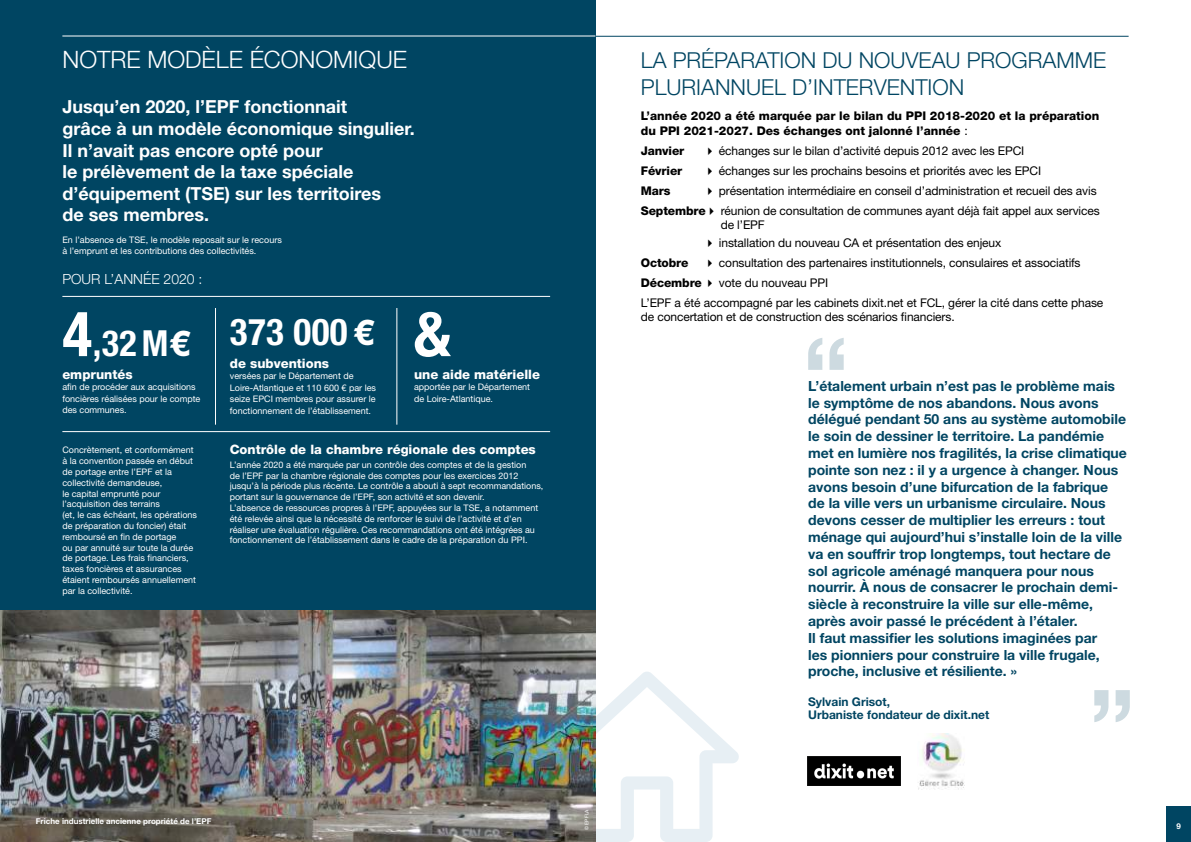
<style>
.page{position:relative;width:1191px;height:842px;background:#fff}
.page>*{position:absolute;margin:0;border:0;box-sizing:border-box;transform-origin:0 0}
.t1{font:700 condensed 62px "Helvetica Neue LT";color:#fff}
.t2{font:700 condensed 37px "Helvetica Neue LT";letter-spacing:.01em;color:#fff}
.t3{font:700 condensed 36px "Helvetica Neue LT";color:#fff}
.t4{font:300 24px "Helvetica Neue LT";color:#fff}
.t5{font:300 22px/26.4px "Helvetica Neue LT";color:#004562}
.t6{font:700 18px/21.6px "Helvetica Neue LT";color:#fff}
.t7{font:700 14px/16.8px "Helvetica Neue LT";color:#004562}
.t8{font:300 14px "Helvetica Neue LT";color:#fff}
.t9{font:800 13px "Helvetica Neue LT";color:#fff}
.t10{font:12px/20.1px "Helvetica Neue LT";letter-spacing:-.01em;color:#000;text-align:right}
.t11{font:800 12px/14.4px "Helvetica Neue LT";color:#000}
.t12{font:700 12px/13px "Helvetica Neue LT";color:#004562}
.t13{font:9px/10.8px "Helvetica Neue LT";color:#fff}
.t14{font:700 8px "Helvetica Neue LT";color:#fff}
.t15{font:5px "Helvetica Neue LT";color:#fff}
.s1{font-size:62px}
.s2{font-weight:800;font-stretch:normal}
.s3{font-weight:800;font-stretch:normal;font-size:36px}
.s4{font-weight:400}
.s5{font-weight:800}
</style>
<div class="page">
<div style="left:0;top:0;width:595px;height:842px;background:#004562"></div>
<hr style="left:62px;top:36px;width:533px;height:1px;background:#fff">
<hr style="left:215px;top:308px;width:1px;height:117px;background:#fff">
<hr style="left:397px;top:308px;width:1px;height:117px;background:#fff">
<hr style="left:62px;top:296px;width:488px;height:1px;background:#fff">
<hr style="left:595px;top:36px;width:533px;height:1px;background:#004562">
<div style="left:1166px;top:806px;width:25px;height:36px;background:#004562"></div>
<svg style="left:595px;top:671px;width:144px;height:171px"></svg>
<img style="left:0;top:611px;width:595px;height:231px">
<hr style="left:62px;top:431px;width:488px;height:1px;background:#fff">
<svg style="left:808px;top:338px;width:35px;height:32px"></svg>
<svg style="left:1094px;top:690px;width:36px;height:32px"></svg>
<img style="left:807px;top:757px;width:94px;height:28px">
<img style="left:918px;top:733px;width:47px;height:57px">
<h3 class="t4" style="left:62px;top:44px;width:346px">NOTRE MODÈLE ÉCONOMIQUE</h3>
<h3 class="t6" style="left:62px;top:96px;width:354px">Jusqu’en 2020, l’EPF fonctionnait<br>grâce à un modèle économique singulier.<br>Il n’avait pas encore opté pour<br>le prélèvement de la taxe spéciale d’équipement (TSE) sur les territoires<br>de ses membres.</h3>
<p class="t13" style="left:62px;top:234px;width:221px">En l’absence de TSE, le modèle reposait sur le recours à l’emprunt et les contributions des collectivités.</p>
<h3 class="t8" style="left:62px;top:270px;width:142px">POUR L’ANNÉE 2020 :</h3>
<h3 class="t3" style="left:62px;top:321px;width:131px"><span class="s1">4</span>,32M<span class="s2">€</span></h3>
<h3 class="t9" style="left:62px;top:366px;width:72px">empruntés</h3>
<p class="t13" style="left:62px;top:381px;width:140px;line-height:11.4px">afin de procéder aux acquisitions foncières réalisées pour le compte des communes.</p>
<h1 class="t1" style="left:414px;top:296px;width:38px">&amp;</h1>
<h3 class="t9" style="left:414px;top:366px;width:127px">une aide matérielle</h3>
<p class="t13" style="left:414px;top:381px;width:118px;line-height:11.4px">apportée par le Département de Loire-Atlantique.</p>
<h2 class="t2" style="left:230px;top:310px;width:147px">373 000<span class="s3">€</span></h2>
<h3 class="t9" style="left:230px;top:356px;width:101px">de subventions</h3>
<p class="t13" style="left:230px;top:370px;width:148px;line-height:11.4px">versées par le Département de Loire-Atlantique et 110 600 € par les seize EPCI membres pour assurer le fonctionnement de l’établissement.</p>
<p class="t13" style="left:62px;top:445px;width:136px">Concrètement, et conformément à la convention passée en début de portage entre l’EPF et la collectivité demandeuse,<br>le capital emprunté pour l’acquisition des terrains<br>(et, le cas échéant, les opérations de préparation du foncier) était remboursé en fin de portage<br>ou par annuité sur toute la durée de portage. Les frais financiers, taxes foncières et assurances étaient remboursés annuellement par la collectivité.</p>
<h3 class="t9" style="left:230px;top:442px;width:308px">Contrôle de la chambre régionale des comptes</h3>
<p class="t13" style="left:230px;top:459px;width:315px">L’année 2020 a été marquée par un contrôle des comptes et de la gestion<br>de l’EPF par la chambre régionale des comptes pour les exercices 2012 jusqu’à la période plus récente. Le contrôle a abouti à sept recommandations, portant sur la gouvernance de l’EPF, son activité et son devenir.<br>L’absence de ressources propres à l’EPF, appuyées sur la TSE, a notamment été relevée ainsi que la nécessité de renforcer le suivi de l’activité et d’en réaliser une évaluation régulière. Ces recommandations ont été intégrées au fonctionnement de l’établissement dans le cadre de la préparation du PPI.</p>
<p class="t14" style="left:36px;top:816px;width:177px">Friche industrielle ancienne propriété de l’EPF</p>
<p class="t15" style="left:583px;top:830px;width:22px;rotate:-90deg">© EPFLA</p>
<h3 class="t5" style="left:641px;top:47px;width:467px">LA PRÉPARATION DU NOUVEAU PROGRAMME<br>PLURIANNUEL D’INTERVENTION</h3>
<h3 class="t11" style="left:641px;top:109px;width:460px">L’année 2020 a été marquée par le bilan du PPI 2018-2020 et la préparation du PPI 2021-2027. Des échanges ont jalonné l’année <span class="s4">:</span></h3>
<h3 class="t11" style="left:641px;top:143px;width:45px">Janvier</h3>
<h3 class="t10" style="left:704px;top:140px;width:322px">✔ échanges sur le bilan d’activité depuis 2012 avec les EPCI</h3>
<h3 class="t11" style="left:641px;top:163px;width:43px">Février</h3>
<h3 class="t10" style="left:704px;top:160px;width:339px">✔ échanges sur les prochains besoins et priorités avec les EPCI</h3>
<h3 class="t11" style="left:641px;top:183px;width:31px">Mars</h3>
<h3 class="t10" style="left:641px;top:180px;width:460px">✔ présentation intermédiaire en conseil d’administration et recueil des avis<br><span class="s5">Septembre</span>✔ réunion de consultation de communes ayant déjà fait appel aux services</h3>
<h3 class="t10" style="left:720px;top:215px;width:46px">de l’EPF</h3>
<h3 class="t10" style="left:704px;top:232px;width:299px">✔ installation du nouveau CA et présentation des enjeux</h3>
<h3 class="t11" style="left:641px;top:255px;width:49px">Octobre</h3>
<h3 class="t10" style="left:641px;top:252px;width:464px;text-align:left;text-indent:63px">✔ consultation des partenaires institutionnels, consulaires et associatifs<br><span class="s5">Décembre</span> ✔ vote du nouveau PPI<br>L’EPF a été accompagné par les cabinets dixit.net et FCL, gérer la cité dans cette phase</h3>
<h3 class="t10" style="left:641px;top:307px;width:315px">de concertation et de construction des scénarios financiers.</h3>
<p class="t7" style="left:808px;top:377px;width:320px">L’étalement urbain n’est pas le problème mais le symptôme de nos abandons. Nous avons délégué pendant 50 ans au système automobile le soin de dessiner le territoire. La pandémie met en lumière nos fragilités, la crise climatique pointe son nez : il y a urgence à changer. Nous avons besoin d’une bifurcation de la fabrique de la ville vers un urbanisme circulaire. Nous devons cesser de multiplier les erreurs : tout ménage qui aujourd’hui s’installe loin de la ville va en souffrir trop longtemps, tout hectare de sol agricole aménagé manquera pour nous nourrir. À nous de consacrer le prochain demi&shy;siècle à reconstruire la ville sur elle-même, après avoir passé le précédent à l’étaler.<br>Il faut massifier les solutions imaginées par<br>les pionniers pour construire la ville frugale, proche, inclusive et résiliente. »</p>
<h3 class="t12" style="left:808px;top:695px;width:183px">Sylvain Grisot,<br>Urbaniste fondateur de dixit.net</h3>
<p class="t14" style="left:1176px;top:821px;width:6px">9</p>
</div>
